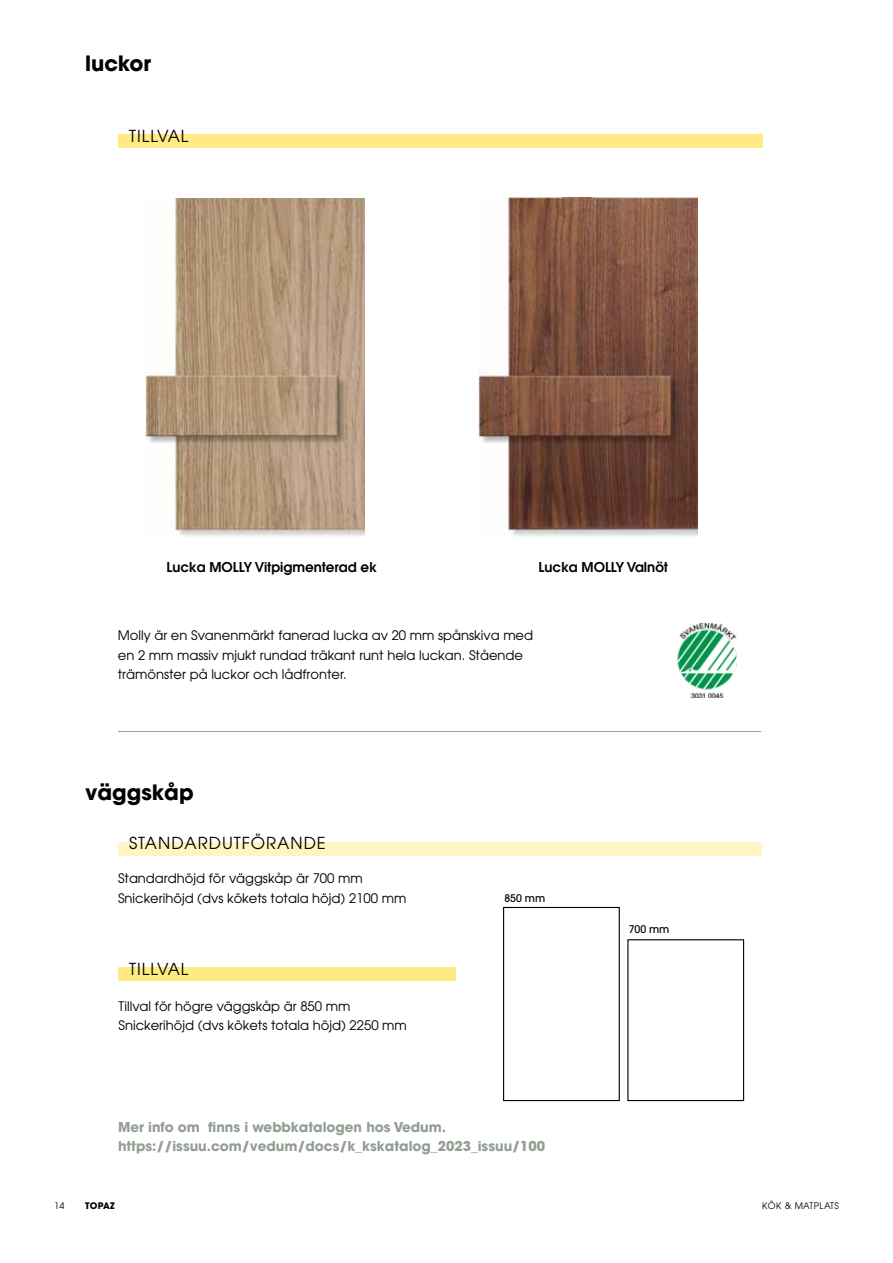
<style>
.page{position:relative;width:893px;height:1263px;background:#fff}
.page>*{position:absolute;margin:0;border:0;box-sizing:border-box;transform-origin:0 0}
.t1{font:700 21px "Avant Garde";color:#000}
.t2{font:16.5px "Avant Garde";letter-spacing:.06em;color:#000}
.t3{font:700 13.5px/19.5px "Avant Garde";color:#939e93}
.t4{font:600 13.5px "Avant Garde";color:#000}
.t5{font:13.2px/19.5px "Avant Garde";color:#000}
.t6{font:500 10.5px "Avant Garde";color:#000}
.t7{font:9px "Avant Garde";letter-spacing:.04em;color:#000}
.t8{font:700 9px "Avant Garde";letter-spacing:.035em;color:#000}
</style>
<div class="page">
<div style="left:118px;top:135px;width:644px;height:13px;background:#ffea84"></div>
<img style="left:146px;top:198px;width:219px;height:339px">
<img style="left:478px;top:198px;width:220px;height:339px">
<div style="left:118px;top:967px;width:337px;height:14px;background:#ffea84"></div>
<div style="left:118px;top:842px;width:643px;height:13px;background:#fff5c2"></div>
<hr style="left:118px;top:731px;width:643px;height:1px;background:#939e93">
<div style="left:503px;top:907px;width:117px;height:194px;border:1px solid #000"></div>
<div style="left:627px;top:939px;width:117px;height:162px;border:1px solid #000"></div>
<img style="left:677px;top:622px;width:60px;height:75px">
<h1 class="t1" style="left:85px;top:49px;width:68px">luckor</h1>
<p class="t2" style="left:129px;top:125px;width:61px">TILLVAL</p>
<p class="t4" style="left:166px;top:559px;width:212px">Lucka MOLLY Vitpigmenterad ek</p>
<p class="t4" style="left:538px;top:559px;width:131px">Lucka MOLLY Valnöt</p>
<p class="t5" style="left:118px;top:625px;width:417px">Molly är en Svanenmärkt fanerad lucka av 20 mm spånskiva med en 2 mm massiv mjukt rundad träkant runt hela luckan. Stående trämönster på luckor och lådfronter.</p>
<h1 class="t1" style="left:85px;top:778px;width:110px">väggskåp</h1>
<p class="t2" style="left:129px;top:833px;width:198px">STANDARDUTFÖRANDE</p>
<p class="t5" style="left:118px;top:868px;width:290px">Standardhöjd för väggskåp är 700 mm<br>Snickerihöjd (dvs kökets totala höjd) 2100 mm</p>
<p class="t2" style="left:129px;top:958px;width:61px">TILLVAL</p>
<p class="t5" style="left:118px;top:996px;width:290px">Tillval för högre väggskåp är 850 mm<br>Snickerihöjd (dvs kökets totala höjd) 2250 mm</p>
<p class="t6" style="left:504px;top:891px;width:42px">850 mm</p>
<p class="t3" style="left:118px;top:1117px;width:429px">Mer info om finns i webbkatalogen hos Vedum. https://issuu.com/vedum/docs/k_kskatalog_2023_issuu/100</p>
<p class="t6" style="left:629px;top:922px;width:42px">700 mm</p>
<p class="t7" style="left:54px;top:1200px;width:12px">14</p>
<p class="t8" style="left:85px;top:1200px;width:31px">TOPAZ</p>
<p class="t7" style="left:762px;top:1200px;width:78px">KÖK &amp; MATPLATS</p>
</div>
